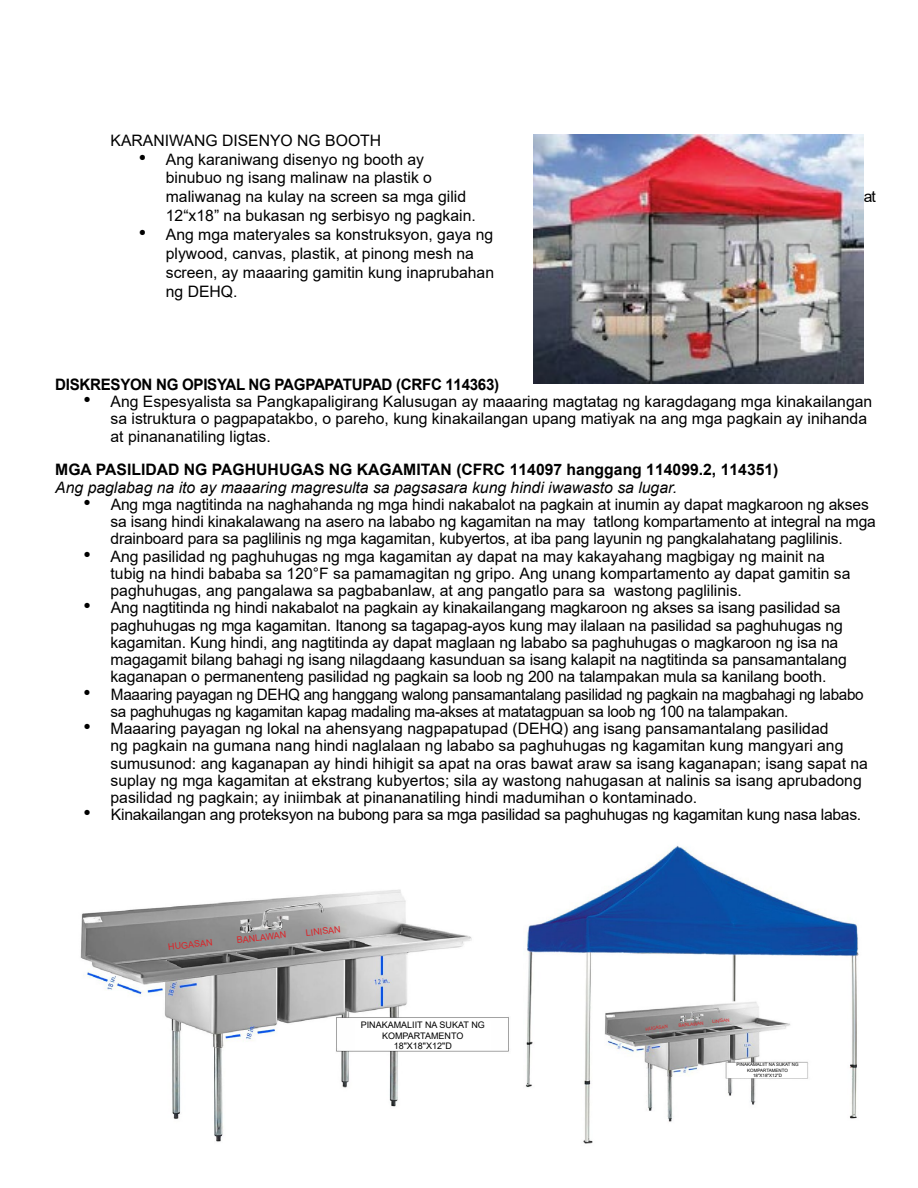
<style>
.page{position:relative;width:918px;height:1188px;background:#fff}
.page>*{position:absolute;margin:0;border:0;box-sizing:border-box;transform-origin:0 0}
.t1{font:15.75px/17.2px "Arial";color:#000}
.t2{font:15.75px/17.2px "Arial";letter-spacing:-.02em;color:#000}
.t3{font:italic 15.75px "Arial";color:#000}
.t4{font:700 15.75px "Arial";color:#000}
.t5{font:700 15.75px "Arial";letter-spacing:-.02em;color:#000;scale:.96 1}
.t6{font:9px/10.8px "Arial";color:#000;text-align:center}
.t7{font:9px "Arial";color:#dc2327}
.t8{font:4.5px/5.4px "Arial";color:#000;text-align:center}
.t9{font:4.5px "Arial";color:#dc2327}
.s1{font-size:21px}
</style>
<div class="page">
<img style="left:534px;top:134px;width:330px;height:249px">
<img style="left:80px;top:889px;width:429px;height:253px">
<img style="left:525px;top:845px;width:334px;height:299px">
<div style="left:355px;top:1021px;width:135px;height:28px;background:#fff"></div>
<div style="left:729px;top:1063px;width:77px;height:14px;background:#fff"></div>
<p class="t1" style="left:111px;top:131px;width:272px">KARANIWANG DISENYO NG BOOTH</p>
<p class="t1" style="left:166px;top:149px;width:302px;line-height:18.9px;text-indent:-27px"><span class="s1">•</span> Ang karaniwang disenyo ng booth ay binubuo ng isang malinaw na plastik o maliwanag na kulay na screen sa mga gilid</p>
<p class="t1" style="left:166px;top:207px;width:311px">12“x18” na bukasan ng serbisyo ng pagkain.</p>
<p class="t1" style="left:166px;top:225px;width:330px;line-height:18.9px;text-indent:-27px"><span class="s1">•</span> Ang mga materyales sa konstruksyon, gaya ng plywood, canvas, plastik, at pinong mesh na screen, ay maaaring gamitin kung inaprubahan ng DEHQ.</p>
<p class="t1" style="left:864px;top:188px;width:14px">at</p>
<p class="t5" style="left:55px;top:373px;width:464px">DISKRESYON NG OPISYAL NG PAGPAPATUPAD (CRFC 114363)</p>
<p class="t1" style="left:111px;top:393px;width:763px;text-indent:-27px"><span class="s1">•</span> Ang Espesyalista sa Pangkapaligirang Kalusugan ay maaaring magtatag ng karagdagang mga kinakailangan sa istruktura o pagpapatakbo, o pareho, kung kinakailangan upang matiyak na ang mga pagkain ay inihanda at pinananatiling ligtas.</p>
<p class="t4" style="left:55px;top:459px;width:725px">MGA PASILIDAD NG PAGHUHUGAS NG KAGAMITAN (CFRC 114097 hanggang 114099.2, 114351)</p>
<p class="t3" style="left:55px;top:477px;width:623px">Ang paglabag na ito ay maaaring magresulta sa pagsasara kung hindi iwawasto sa lugar.</p>
<p class="t1" style="left:111px;top:495px;width:767px;text-indent:-27px"><span class="s1">•</span> Ang mga nagtitinda na naghahanda ng mga hindi nakabalot na pagkain at inumin ay dapat magkaroon ng akses sa isang hindi kinakalawang na asero na lababo ng kagamitan na may tatlong kompartamento at integral na mga drainboard para sa paglilinis ng mga kagamitan, kubyertos, at iba pang layunin ng pangkalahatang paglilinis.</p>
<p class="t1" style="left:111px;top:547px;width:741px;text-indent:-27px"><span class="s1">•</span> Ang pasilidad ng paghuhugas ng mga kagamitan ay dapat na may kakayahang magbigay ng mainit na tubig na hindi bababa sa 120°F sa pamamagitan ng gripo. Ang unang kompartamento ay dapat gamitin sa paghuhugas, ang pangalawa sa pagbabanlaw, at ang pangatlo para sa wastong paglilinis.</p>
<p class="t1" style="left:111px;top:599px;width:738px;text-indent:-27px"><span class="s1">•</span> Ang nagtitinda ng hindi nakabalot na pagkain ay kinakailangang magkaroon ng akses sa isang pasilidad sa paghuhugas ng mga kagamitan. Itanong sa tagapag-ayos kung may ilalaan na pasilidad sa paghuhugas ng kagamitan. Kung hindi, ang nagtitinda ay dapat maglaan ng lababo sa paghuhugas o magkaroon ng isa na magagamit bilang bahagi ng isang nilagdaang kasunduan sa isang kalapit na nagtitinda sa pansamantalang kaganapan o permanenteng pasilidad ng pagkain sa loob ng 200 na talampakan mula sa kanilang booth.</p>
<p class="t2" style="left:111px;top:685px;width:755px;text-indent:-27px"><span class="s1">•</span> Maaaring payagan ng DEHQ ang hanggang walong pansamantalang pasilidad ng pagkain na magbahagi ng lababo sa paghuhugas ng kagamitan kapag madaling ma-akses at matatagpuan sa loob ng 100 na talampakan.</p>
<p class="t1" style="left:111px;top:720px;width:759px;text-indent:-27px"><span class="s1">•</span> Maaaring payagan ng lokal na ahensyang nagpapatupad (DEHQ) ang isang pansamantalang pasilidad<br>ng pagkain na gumana nang hindi naglalaan ng lababo sa paghuhugas ng kagamitan kung mangyari ang sumusunod: ang kaganapan ay hindi hihigit sa apat na oras bawat araw sa isang kaganapan; isang sapat na suplay ng mga kagamitan at ekstrang kubyertos; sila ay wastong nahugasan at nalinis sa isang aprubadong pasilidad ng pagkain; ay iniimbak at pinananatiling hindi madumihan o kontaminado.</p>
<p class="t2" style="left:84px;top:806px;width:779px"><span class="s1">•</span> Kinakailangan ang proteksyon na bubong para sa mga pasilidad sa paghuhugas ng kagamitan kung nasa labas.</p>
<p class="t7" style="left:168px;top:941px;width:46px;rotate:-6deg">HUGASAN</p>
<p class="t7" style="left:236px;top:934px;width:51px;rotate:-6deg">BANLAWAN</p>
<p class="t7" style="left:305px;top:927px;width:37px;rotate:-6deg">LINISAN</p>
<p class="t6" style="left:361px;top:1019px;width:126px">PINAKAMALIIT NA SUKAT NG<br>KOMPARTAMENTO<br>18"X18"X12"D</p>
<p class="t9" style="left:645px;top:1026px;width:24px;rotate:-6deg">HUGASAN</p>
<p class="t9" style="left:678px;top:1022px;width:26px;rotate:-6deg">BANLAWAN</p>
<p class="t9" style="left:712px;top:1018px;width:19px;rotate:-6deg">LINISAN</p>
<p class="t8" style="left:736px;top:1062px;width:64px">PINAKAMALIIT NA SUKAT NG<br>KOMPARTAMENTO<br>18"X18"X12"D</p>
</div>
